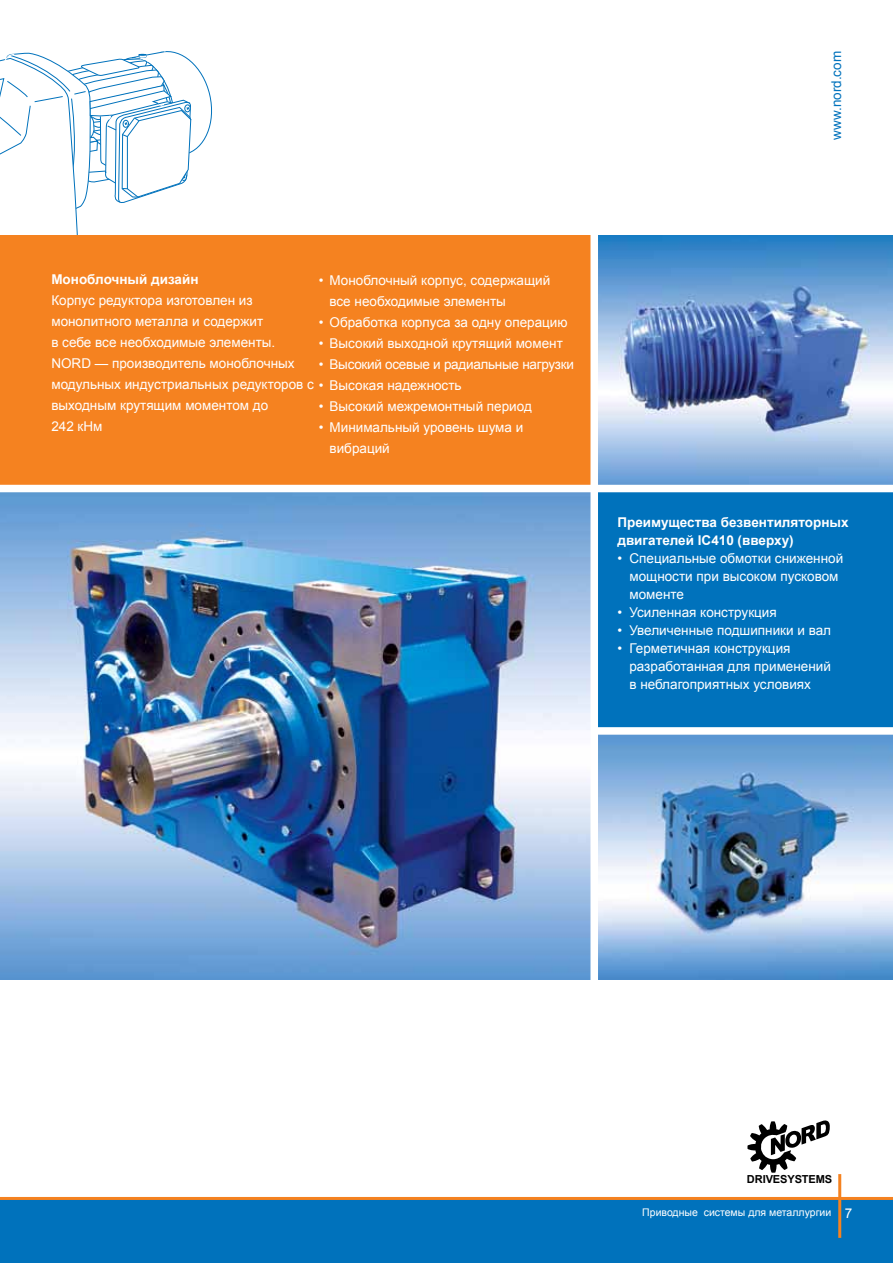
<style>
.page{position:relative;width:893px;height:1263px;background:#fff}
.page>*{position:absolute;margin:0;border:0;box-sizing:border-box;transform-origin:0 0}
.t1{font:13.5px/21px "Arial";color:#fff}
.t2{font:700 13.5px/18px "Arial";color:#fff}
.t3{font:13.5px "Arial";letter-spacing:-.02em;color:#fff}
.t4{font:13.5px "Arial";color:#0072bc}
.t5{font:700 11.1px "Arial";letter-spacing:-.01em;color:#000}
.t6{font:10.5px "Arial";color:#fff}
</style>
<div class="page">
<div style="left:0;top:1198px;width:893px;height:65px;background:#0072bc"></div>
<hr style="left:0;top:1197px;width:893px;height:3px;background:#f58220">
<hr style="left:838px;top:1174px;width:3px;height:64px;background:#f58220">
<svg style="left:747px;top:1120px;width:83px;height:53px"></svg>
<div style="left:595px;top:488px;width:298px;height:253px;background:#0072bc"></div>
<img style="left:598px;top:735px;width:295px;height:244px">
<img style="left:0;top:492px;width:590px;height:487px">
<svg style="left:0;top:51px;width:212px;height:184px"></svg>
<div style="left:0;top:235px;width:592px;height:253px;background:#f58220"></div>
<img style="left:598px;top:235px;width:295px;height:250px">
<div style="left:0;top:485px;width:893px;height:7px;background:#fff"></div>
<div style="left:590px;top:225px;width:8px;height:765px;background:#fff"></div>
<div style="left:595px;top:727px;width:298px;height:8px;background:#fff"></div>
<p class="t4" style="left:828px;top:140px;width:90px;rotate:-90deg">www.nord.com</p>
<p class="t2" style="left:51px;top:271px;width:149px">Моноблочный дизайн</p>
<p class="t1" style="left:51px;top:290px;width:412px">Корпус редуктора изготовлен из<br>монолитного металла и содержит<br>в себе все необходимые элементы.<br>NORD — производитель моноблочных<br>модульных индустриальных редукторов с • Высокая надежность выходным крутящим моментом до<br>242 кНм</p>
<p class="t1" style="left:330px;top:270px;width:222px;text-indent:-11px">• Моноблочный корпус, содержащий все необходимые элементы</p>
<p class="t1" style="left:319px;top:312px;width:250px">• Обработка корпуса за одну операцию</p>
<p class="t1" style="left:319px;top:333px;width:245px">• Высокий выходной крутящий момент</p>
<p class="t3" style="left:319px;top:356px;width:257px">• Высокий осевые и радиальные нагрузки</p>
<p class="t1" style="left:319px;top:396px;width:214px">• Высокий межремонтный период</p>
<p class="t1" style="left:330px;top:417px;width:195px;text-indent:-11px">• Минимальный уровень шума и вибраций</p>
<p class="t2" style="left:617px;top:514px;width:233px">Преимущества безвентиляторных двигателей IC410 (вверху)</p>
<p class="t1" style="left:629px;top:550px;width:215px;line-height:18px;text-indent:-12px">• Специальные обмотки сниженной мощности при высоком пусковом моменте</p>
<p class="t1" style="left:617px;top:602px;width:161px">• Усиленная конструкция</p>
<p class="t1" style="left:617px;top:620px;width:215px">• Увеличенные подшипники и вал</p>
<p class="t1" style="left:629px;top:640px;width:203px;line-height:18px;text-indent:-12px">• Герметичная конструкция разработанная для применений в неблагоприятных условиях</p>
<p class="t5" style="left:747px;top:1172px;width:87px">DRIVESYSTEMS</p>
<p class="t6" style="left:642px;top:1206px;width:190px">Приводные системы для металлургии</p>
<p class="t1" style="left:845px;top:1203px;width:9px">7</p>
</div>
